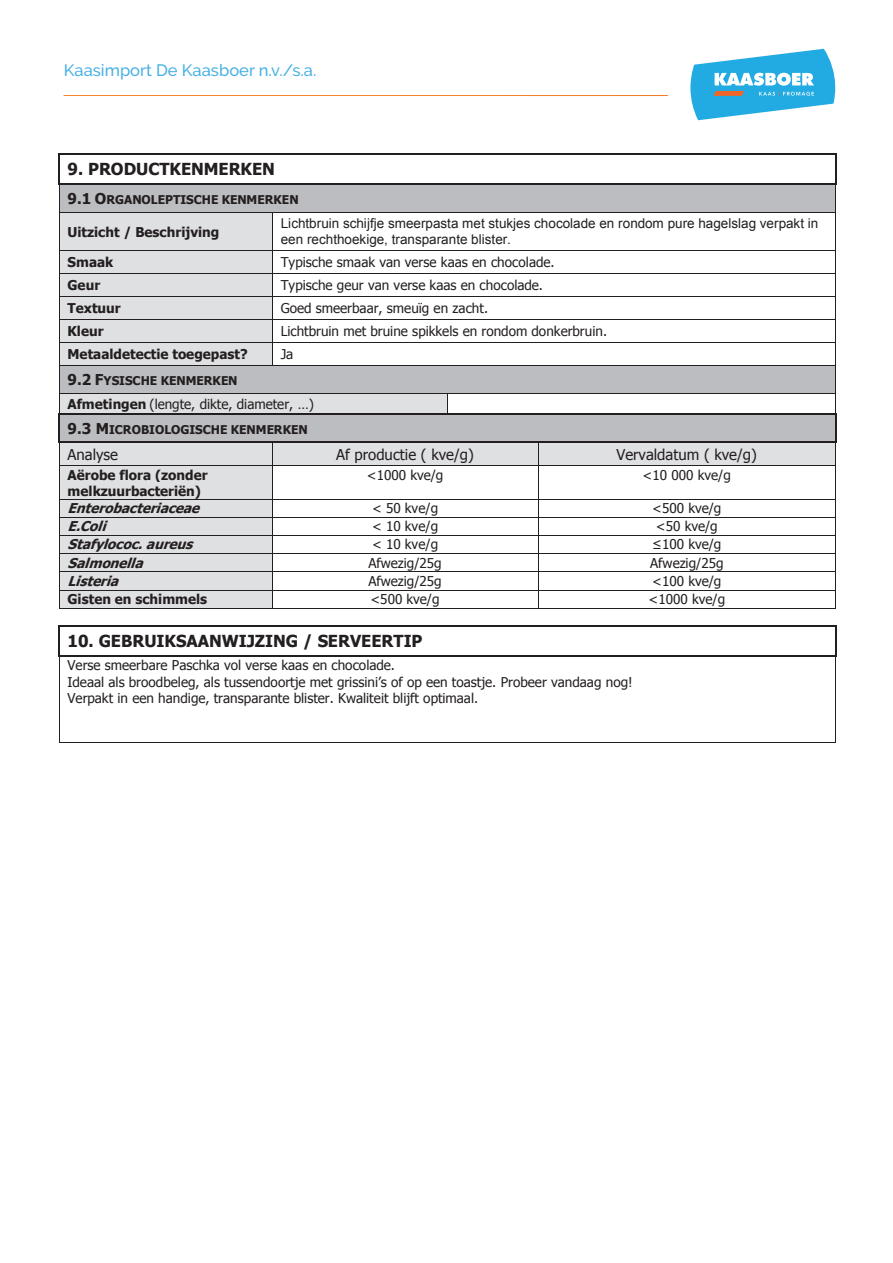
<style>
.page{position:relative;width:893px;height:1263px;background:#fff}
.page>*{position:absolute;margin:0;border:0;box-sizing:border-box;transform-origin:0 0}
.t1{font:700 16.5px "Tahoma";color:#231f20}
.t2{font:500 16.5px "Raleway";color:#49b1e4}
.t3{font:15px "Tahoma";color:#231f20}
.t4{font:13.5px/16.4px "Tahoma";color:#231f20}
.t5{font:700 13.5px/16.4px "Tahoma";color:#231f20}
.t6{font:13.5px/15.5px "Arial";letter-spacing:.005em;color:#231f20}
.t7{font:italic 700 13.5px "Tahoma";color:#231f20}
.t8{font:700 12px "Tahoma";color:#231f20}
.s1{font-size:15px}
.s2{font-weight:700}
</style>
<div class="page">
<svg style="left:690px;top:49px;width:145px;height:71px"></svg>
<hr style="left:60px;top:153px;width:775px;height:1px;background:#231f20">
<div style="left:68px;top:185px;width:760px;height:27px;background:#bcbdc0"></div>
<hr style="left:62px;top:183px;width:773px;height:2px;background:#231f20">
<div style="left:60px;top:213px;width:212px;height:37px;background:#dfe0e2"></div>
<svg style="left:59px;top:153px;width:3px;height:60px"></svg>
<hr style="left:60px;top:212px;width:212px;height:1px;background:#231f20">
<hr style="left:273px;top:212px;width:562px;height:1px;background:#231f20">
<svg style="left:835px;top:153px;width:1px;height:60px"></svg>
<hr style="left:59px;top:213px;width:1px;height:37px;background:#231f20">
<hr style="left:272px;top:213px;width:1px;height:37px;background:#231f20">
<hr style="left:835px;top:213px;width:1px;height:37px;background:#231f20">
<div style="left:60px;top:251px;width:212px;height:22px;background:#dfe0e2"></div>
<hr style="left:60px;top:250px;width:212px;height:1px;background:#231f20">
<hr style="left:273px;top:250px;width:562px;height:1px;background:#231f20">
<div style="left:60px;top:274px;width:212px;height:22px;background:#dfe0e2"></div>
<hr style="left:60px;top:273px;width:212px;height:1px;background:#231f20">
<hr style="left:273px;top:273px;width:562px;height:1px;background:#231f20">
<div style="left:60px;top:297px;width:212px;height:22px;background:#dfe0e2"></div>
<hr style="left:60px;top:296px;width:212px;height:1px;background:#231f20">
<hr style="left:273px;top:296px;width:562px;height:1px;background:#231f20">
<div style="left:60px;top:320px;width:212px;height:22px;background:#dfe0e2"></div>
<hr style="left:60px;top:319px;width:212px;height:1px;background:#231f20">
<hr style="left:273px;top:319px;width:562px;height:1px;background:#231f20">
<div style="left:60px;top:343px;width:212px;height:22px;background:#dfe0e2"></div>
<hr style="left:60px;top:342px;width:212px;height:1px;background:#231f20">
<hr style="left:273px;top:342px;width:562px;height:1px;background:#231f20">
<div style="left:68px;top:366px;width:760px;height:27px;background:#bcbdc0"></div>
<hr style="left:60px;top:365px;width:212px;height:1px;background:#231f20">
<svg style="left:272px;top:250px;width:1px;height:116px"></svg>
<hr style="left:273px;top:365px;width:562px;height:1px;background:#231f20">
<div style="left:60px;top:394px;width:387px;height:19px;background:#dfe0e2"></div>
<hr style="left:60px;top:393px;width:387px;height:1px;background:#231f20">
<hr style="left:448px;top:393px;width:387px;height:1px;background:#231f20">
<div style="left:68px;top:414px;width:760px;height:27px;background:#bcbdc0"></div>
<hr style="left:61px;top:413px;width:386px;height:1px;background:#231f20">
<svg style="left:447px;top:393px;width:1px;height:21px"></svg>
<hr style="left:448px;top:413px;width:387px;height:1px;background:#231f20">
<div style="left:60px;top:442px;width:212px;height:24px;background:#dfe0e2"></div>
<div style="left:273px;top:442px;width:265px;height:24px;background:#dfe0e2"></div>
<div style="left:538px;top:442px;width:297px;height:24px;background:#dfe0e2"></div>
<hr style="left:61px;top:441px;width:211px;height:1px;background:#231f20">
<hr style="left:273px;top:441px;width:265px;height:1px;background:#231f20">
<hr style="left:539px;top:441px;width:296px;height:1px;background:#231f20">
<div style="left:60px;top:466px;width:212px;height:33px;background:#dfe0e2"></div>
<svg style="left:59px;top:250px;width:2px;height:216px"></svg>
<hr style="left:60px;top:466px;width:212px;height:1px;background:#231f20">
<svg style="left:272px;top:441px;width:1px;height:25px"></svg>
<hr style="left:273px;top:466px;width:265px;height:1px;background:#231f20">
<svg style="left:538px;top:441px;width:1px;height:25px"></svg>
<hr style="left:538px;top:466px;width:297px;height:1px;background:#231f20">
<svg style="left:835px;top:250px;width:1px;height:216px"></svg>
<hr style="left:59px;top:466px;width:1px;height:33px;background:#231f20">
<hr style="left:272px;top:466px;width:1px;height:33px;background:#231f20">
<hr style="left:538px;top:466px;width:1px;height:33px;background:#231f20">
<hr style="left:835px;top:466px;width:1px;height:33px;background:#231f20">
<div style="left:60px;top:500px;width:212px;height:17px;background:#dfe0e2"></div>
<hr style="left:60px;top:499px;width:212px;height:1px;background:#231f20">
<hr style="left:273px;top:499px;width:265px;height:1px;background:#231f20">
<hr style="left:538px;top:499px;width:297px;height:1px;background:#231f20">
<div style="left:60px;top:518px;width:212px;height:17px;background:#dfe0e2"></div>
<hr style="left:60px;top:517px;width:212px;height:1px;background:#231f20">
<hr style="left:273px;top:517px;width:265px;height:1px;background:#231f20">
<hr style="left:538px;top:517px;width:297px;height:1px;background:#231f20">
<div style="left:60px;top:536px;width:212px;height:17px;background:#dfe0e2"></div>
<hr style="left:60px;top:535px;width:212px;height:1px;background:#231f20">
<hr style="left:273px;top:535px;width:265px;height:1px;background:#231f20">
<hr style="left:538px;top:535px;width:297px;height:1px;background:#231f20">
<div style="left:60px;top:554px;width:212px;height:18px;background:#dfe0e2"></div>
<hr style="left:60px;top:553px;width:212px;height:1px;background:#231f20">
<hr style="left:273px;top:553px;width:265px;height:1px;background:#231f20">
<hr style="left:538px;top:553px;width:297px;height:1px;background:#231f20">
<div style="left:60px;top:572px;width:212px;height:18px;background:#dfe0e2"></div>
<hr style="left:60px;top:572px;width:212px;height:1px;background:#231f20">
<hr style="left:273px;top:572px;width:265px;height:1px;background:#231f20">
<hr style="left:538px;top:572px;width:297px;height:1px;background:#231f20">
<div style="left:60px;top:590px;width:212px;height:18px;background:#dfe0e2"></div>
<hr style="left:60px;top:590px;width:212px;height:1px;background:#231f20">
<hr style="left:273px;top:590px;width:265px;height:1px;background:#231f20">
<hr style="left:538px;top:590px;width:297px;height:1px;background:#231f20">
<svg style="left:59px;top:499px;width:1px;height:110px"></svg>
<hr style="left:60px;top:608px;width:212px;height:1px;background:#231f20">
<svg style="left:272px;top:499px;width:1px;height:110px"></svg>
<hr style="left:273px;top:608px;width:265px;height:1px;background:#231f20">
<svg style="left:538px;top:500px;width:1px;height:108px"></svg>
<hr style="left:538px;top:608px;width:297px;height:1px;background:#231f20">
<svg style="left:835px;top:499px;width:1px;height:110px"></svg>
<hr style="left:60px;top:625px;width:775px;height:1px;background:#231f20">
<svg style="left:59px;top:625px;width:3px;height:32px"></svg>
<hr style="left:62px;top:655px;width:773px;height:2px;background:#231f20">
<svg style="left:835px;top:625px;width:1px;height:32px"></svg>
<hr style="left:59px;top:657px;width:1px;height:85px;background:#231f20">
<hr style="left:60px;top:742px;width:775px;height:1px;background:#231f20">
<hr style="left:835px;top:657px;width:1px;height:85px;background:#231f20">
<p class="t2" style="left:64px;top:60px;width:254px">Kaasimport De Kaasboer n.v./s.a.</p>
<p class="t1" style="left:68px;top:158px;width:209px">9. PRODUCTKENMERKEN</p>
<p class="t8" style="left:68px;top:192px;width:233px"><span class="s1">9.1 O</span>RGANOLEPTISCHE KENMERKEN</p>
<p class="t5" style="left:68px;top:223px;width:153px">Uitzicht / Beschrijving</p>
<p class="t6" style="left:281px;top:216px;width:539px">Lichtbruin schijfje smeerpasta met stukjes chocolade en rondom pure hagelslag verpakt in een rechthoekige, transparante blister.</p>
<p class="t5" style="left:68px;top:253px;width:47px">Smaak</p>
<p class="t4" style="left:281px;top:253px;width:275px">Typische smaak van verse kaas en chocolade.</p>
<p class="t5" style="left:68px;top:276px;width:34px">Geur</p>
<p class="t4" style="left:281px;top:276px;width:264px">Typische geur van verse kaas en chocolade.</p>
<p class="t5" style="left:68px;top:299px;width:55px">Textuur</p>
<p class="t4" style="left:281px;top:299px;width:209px">Goed smeerbaar, smeuïg en zacht.</p>
<p class="t5" style="left:68px;top:322px;width:38px">Kleur</p>
<p class="t4" style="left:281px;top:322px;width:328px">Lichtbruin met bruine spikkels en rondom donkerbruin.</p>
<p class="t5" style="left:68px;top:345px;width:182px">Metaaldetectie toegepast?</p>
<p class="t4" style="left:281px;top:345px;width:14px">Ja</p>
<p class="t8" style="left:68px;top:372px;width:172px"><span class="s1">9.2 F</span>YSISCHE KENMERKEN</p>
<p class="t4" style="left:68px;top:395px;width:248px"><span class="s2">Afmetingen</span> (lengte, dikte, diameter, …)</p>
<p class="t8" style="left:68px;top:421px;width:242px"><span class="s1">9.3 M</span>ICROBIOLOGISCHE KENMERKEN</p>
<p class="t3" style="left:68px;top:444px;width:52px">Analyse</p>
<p class="t3" style="left:336px;top:444px;width:139px">Af productie ( kve/g)</p>
<p class="t3" style="left:616px;top:444px;width:142px">Vervaldatum ( kve/g)</p>
<p class="t5" style="left:68px;top:466px;width:142px">Aërobe flora (zonder melkzuurbacteriën)</p>
<p class="t4" style="left:367px;top:466px;width:78px">&lt;1000 kve/g</p>
<p class="t4" style="left:643px;top:466px;width:90px">&lt;10 000 kve/g</p>
<p class="t7" style="left:68px;top:499px;width:139px">Enterobacteriaceae</p>
<p class="t4" style="left:372px;top:500px;width:68px">&lt; 50 kve/g</p>
<p class="t4" style="left:652px;top:500px;width:71px">&lt;500 kve/g</p>
<p class="t7" style="left:68px;top:517px;width:45px">E.Coli</p>
<p class="t4" style="left:372px;top:518px;width:68px">&lt; 10 kve/g</p>
<p class="t4" style="left:656px;top:518px;width:63px">&lt;50 kve/g</p>
<p class="t7" style="left:68px;top:535px;width:132px">Stafylococ.aureus</p>
<p class="t4" style="left:372px;top:536px;width:68px">&lt; 10 kve/g</p>
<p class="t4" style="left:652px;top:536px;width:71px">≤100 kve/g</p>
<p class="t7" style="left:68px;top:553px;width:82px">Salmonella</p>
<p class="t4" style="left:368px;top:554px;width:75px">Afwezig/25g</p>
<p class="t4" style="left:650px;top:554px;width:75px">Afwezig/25g</p>
<p class="t7" style="left:68px;top:571px;width:58px">Listeria</p>
<p class="t4" style="left:368px;top:572px;width:75px">Afwezig/25g</p>
<p class="t4" style="left:652px;top:572px;width:71px">&lt;100 kve/g</p>
<p class="t5" style="left:68px;top:590px;width:141px">Gisten en schimmels</p>
<p class="t4" style="left:370px;top:590px;width:71px">&lt;500 kve/g</p>
<p class="t4" style="left:649px;top:590px;width:78px">&lt;1000 kve/g</p>
<p class="t1" style="left:68px;top:630px;width:356px">10. GEBRUIKSAANWIJZING / SERVEERTIP</p>
<p class="t4" style="left:68px;top:656px;width:567px">Verse smeerbare Paschka vol verse kaas en chocolade.<br>Ideaal als broodbeleg, als tussendoortje met grissini’s of op een toastje. Probeer vandaag nog!<br>Verpakt in een handige, transparante blister. Kwaliteit blijft optimaal.</p>
</div>
